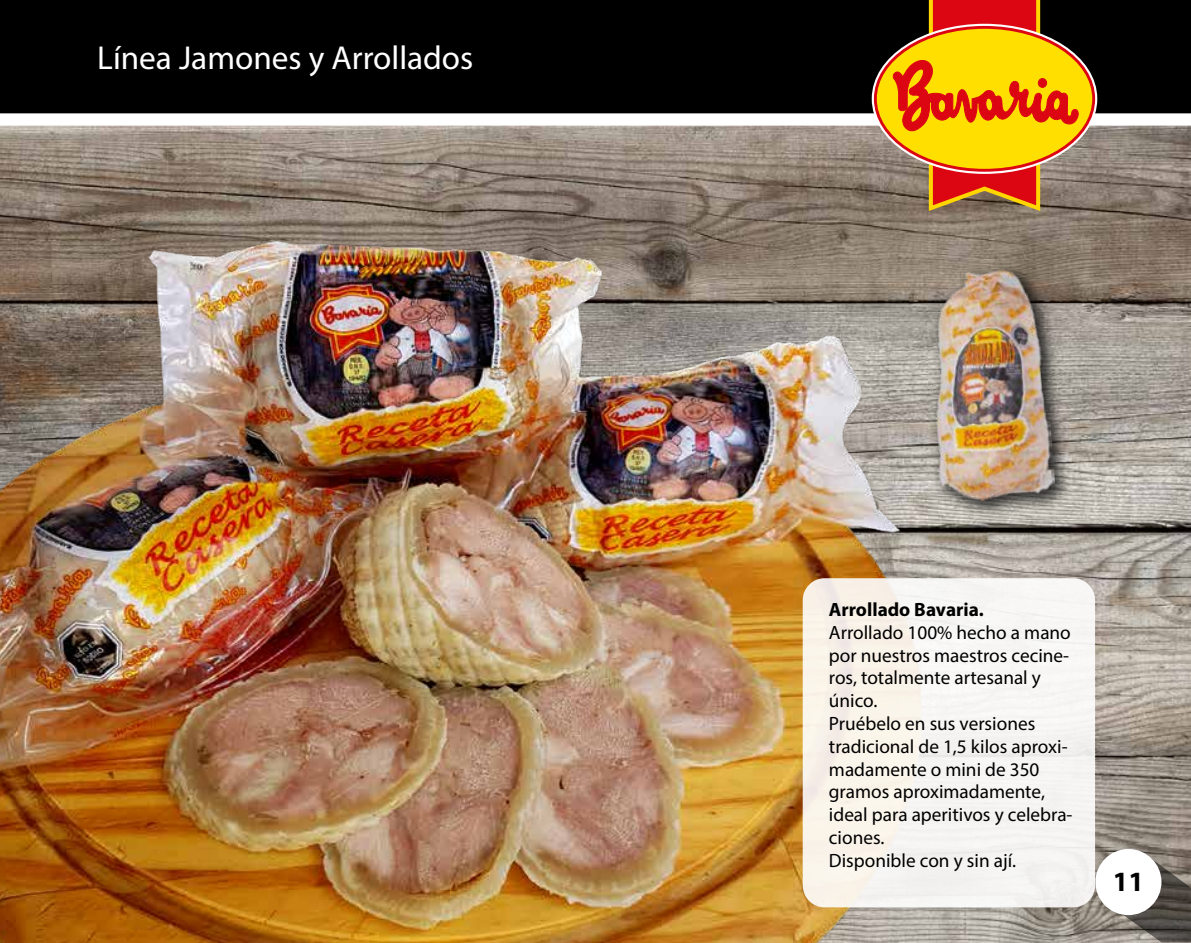
<style>
.page{position:relative;width:1191px;height:943px;background:#fff}
.page>*{position:absolute;margin:0;border:0;box-sizing:border-box;transform-origin:0 0}
.t1{font:33.25px "Myriad Pro";color:#fff}
.t2{font:700 28px "Myriad Pro";color:#000}
.t3{font:19.25px/22.8px "Myriad Pro";color:#000}
.t4{font:700 19.25px "Myriad Pro";color:#000}
</style>
<div class="page">
<img style="left:0;top:126px;width:1191px;height:817px">
<img style="left:924px;top:257px;width:154px;height:267px">
<img style="left:923px;top:266px;width:133px;height:238px">
<svg style="left:1105px;top:853px;width:86px;height:89px;background:#69625c"></svg>
<div style="left:1095px;top:849px;width:66px;height:66px;background:#fff;border-radius:50%"></div>
<img style="left:0;top:204px;width:921px;height:739px">
<div style="left:802px;top:578px;width:293px;height:329px;background:#f7f4f1;border-radius:22px"></div>
<div style="left:0;top:0;width:1191px;height:119px;background:#000"></div>
<div style="left:0;top:113px;width:1191px;height:13px;background:#fff"></div>
<svg style="left:875px;top:27px;width:218px;height:143px;background:#fac202"></svg>
<svg style="left:893px;top:0;width:185px;height:214px;background:#ce811a"></svg>
<h1 class="t1" style="left:97px;top:38px;width:377px">Línea Jamones y Arrollados</h1>
<p class="t4" style="left:829px;top:597px;width:156px">Arrollado Bavaria.</p>
<p class="t3" style="left:829px;top:620px;width:245px">Arrollado 100% hecho a mano por nuestros maestros cecine&shy;ros, totalmente artesanal y único.<br>Pruébelo en sus versiones tradicional de 1,5 kilos aproxi&shy;madamente o mini de 350 gramos aproximadamente, ideal para aperitivos y celebra&shy;ciones.<br>Disponible con y sin ají.</p>
<h2 class="t2" style="left:1112px;top:863px;width:33px">11</h2>
</div>
